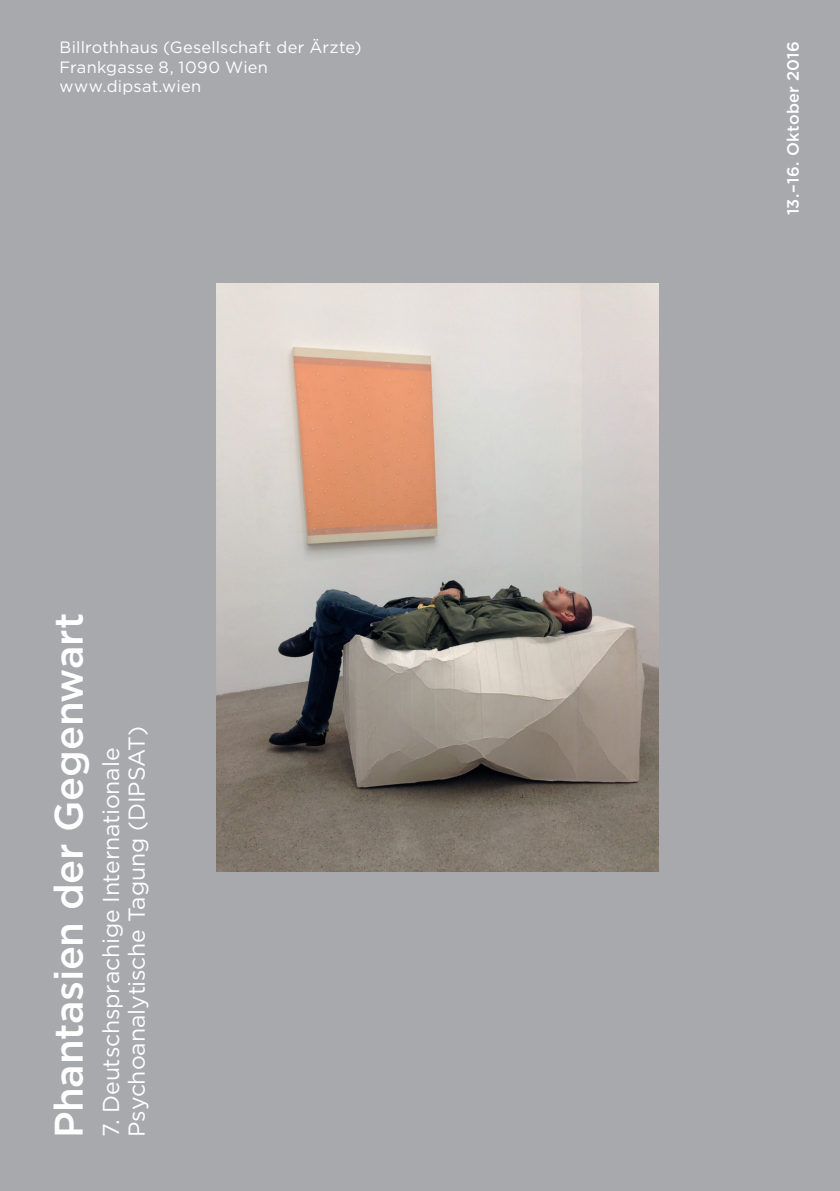
<style>
.page{position:relative;width:840px;height:1191px;background:#fff}
.page>*{position:absolute;margin:0;border:0;box-sizing:border-box;transform-origin:0 0}
.t1{font:500 39.8px "Gotham";letter-spacing:-.005em;color:#fff}
.t2{font:23px/25.6px "Gotham";letter-spacing:-.005em;color:#fff}
.t3{font:16.4px/19.2px "Gotham";letter-spacing:.015em;color:#fff}
.t4{font:500 16.4px "Gotham";letter-spacing:.02em;color:#fff}
</style>
<div class="page">
<div style="left:0;top:0;width:839px;height:1191px;background:#a8a9ad"></div>
<img style="left:217px;top:283px;width:441px;height:588px">
<p class="t3" style="left:60px;top:38px;width:303px">Billrothhaus (Gesellschaft der Ärzte)<br>Frankgasse 8, 1090 Wien www.dipsat.wien</p>
<h1 class="t1" style="left:46px;top:1138px;width:527px;rotate:-90deg">Phantasien der Gegenwart</h1>
<h2 class="t2" style="left:98px;top:1137px;width:413px;rotate:-90deg">7. Deutschsprachige Internationale<br>Psychoanalytische Tagung (DIPSAT)</h2>
<p class="t4" style="left:783px;top:215px;width:176px;rotate:-90deg">13.–16. Oktober 2016</p>
</div>
